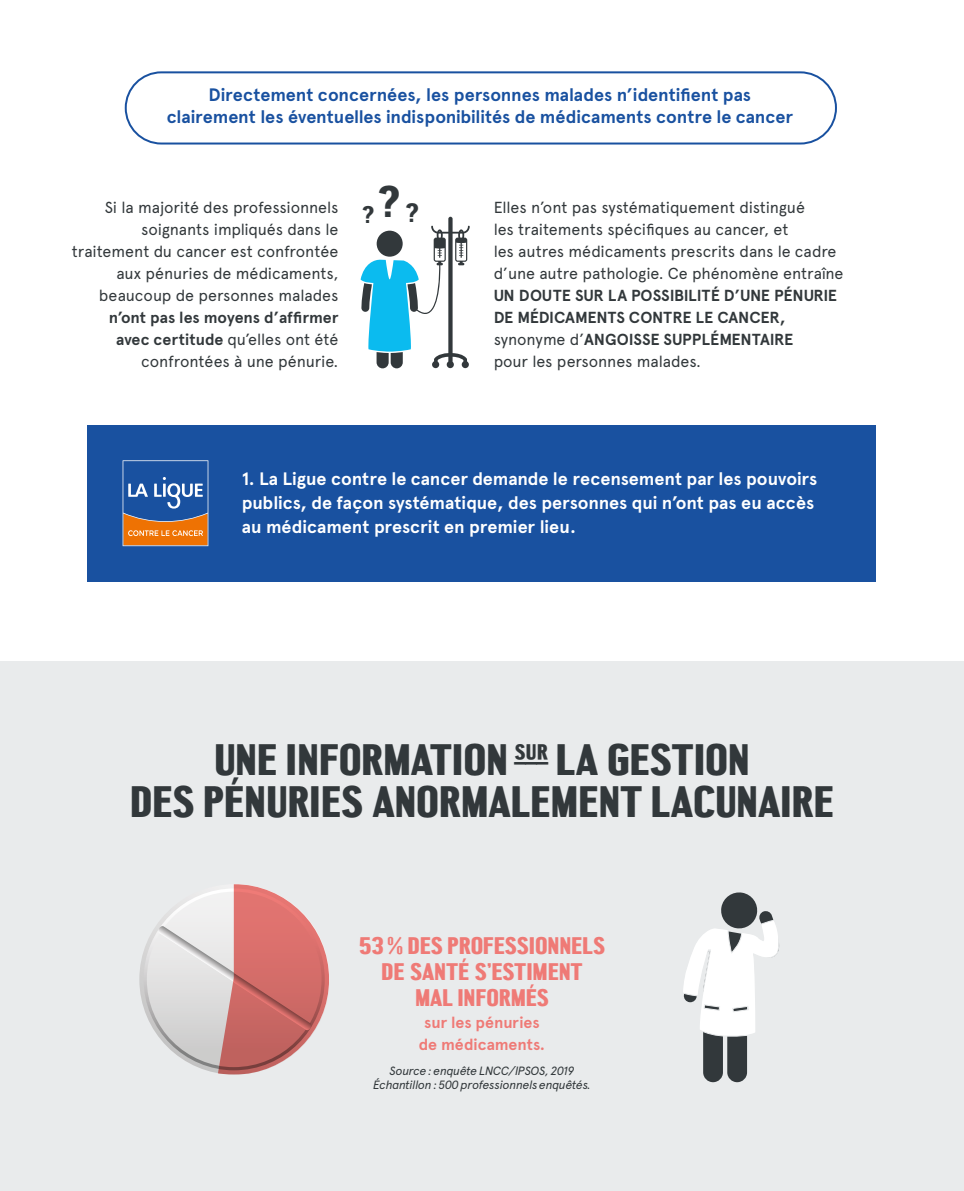
<style>
.page{position:relative;width:964px;height:1191px;background:#fff}
.page>*{position:absolute;margin:0;border:0;box-sizing:border-box;transform-origin:0 0}
.t1{font:700 44px/42px "Central Avenue";letter-spacing:-.01em;color:#32383b;text-align:center}
.t2{font:700 24px/26px "Central Avenue";letter-spacing:-.01em;color:#ef7a76;text-align:center}
.t3{font:700 23.8px "Central Avenue";color:#32383b}
.t4{font:700 18px/24px "Apercu";letter-spacing:-.005em;color:#fff}
.t5{font:700 18px/22px "Apercu";letter-spacing:-.005em;color:#1951a0;text-align:center}
.t6{font:16px/22px "Apercu";letter-spacing:-.01em;color:#32383b;text-align:right}
.t7{font:700 16px/22px "Apercu";letter-spacing:-.005em;color:#32383b;text-align:right}
.t8{font:700 16px/22px "Apercu";letter-spacing:-.005em;color:#ef7a76;text-align:center}
.t9{font:italic 12px/14px "Apercu";letter-spacing:-.02em;color:#32383b;text-align:center}
.s1{font-weight:400}
.s2{font-size:26.4px}
</style>
<div class="page">
<div style="left:0;top:662px;width:964px;height:529px;background:#e9ebec"></div>
<hr style="left:0;top:0;width:1px;height:325px;background:#ef7a76">
<div style="left:88px;top:425px;width:788px;height:157px;background:#1951a0"></div>
<svg style="left:123px;top:460px;width:85px;height:86px"></svg>
<div style="left:125px;top:71px;width:712px;height:73px;border:2px solid #1951a0;border-radius:36px"></div>
<svg style="left:361px;top:217px;width:109px;height:151px"></svg>
<div style="left:147px;top:891px;width:175px;height:176px;background:#e2e2e2;border-radius:88px"></div>
<svg style="left:158px;top:884px;width:171px;height:190px"></svg>
<svg style="left:683px;top:892px;width:97px;height:190px"></svg>
<p class="t5" style="left:167px;top:84px;width:628px">Directement concernées, les personnes malades n’identifient pas clairement les éventuelles indisponibilités de médicaments contre le cancer</p>
<p class="t6" style="left:72px;top:196px;width:268px">Si la majorité des professionnels soignants impliqués dans le traitement du cancer est confrontée aux pénuries de médicaments, beaucoup de personnes malades</p>
<p class="t7" style="left:109px;top:307px;width:231px">n’ont pas les moyens d’affirmer avec certitude <span class="s1">qu’elles ont été confrontées à une pénurie.</span></p>
<h3 class="t3" style="left:362px;top:200px;width:59px">?<sup>?</sup><span class="s2">?</span></h3>
<p class="t6" style="left:494px;top:196px;width:351px;text-align:left">Elles n’ont pas systématiquement distingué<br>les traitements spécifiques au cancer, et<br>les autres médicaments prescrits dans le cadre d’une autre pathologie. Ce phénomène entraîne</p>
<p class="t7" style="left:494px;top:285px;width:345px;text-align:left">UN DOUTE SUR LA POSSIBILITÉ D’UNE PÉNURIE DE MÉDICAMENTS CONTRE LE CANCER, <span class="s1">synonyme d’</span>ANGOISSE SUPPLÉMENTAIRE<br><span class="s1">pour les personnes malades.</span></p>
<p class="t4" style="left:242px;top:467px;width:577px">1. La Ligue contre le cancer demande le recensement par les pouvoirs publics, de façon systématique, des personnes qui n’ont pas eu accès au médicament prescrit en premier lieu.</p>
<h1 class="t1" style="left:130px;top:739px;width:706px">UNE INFORMATION sur LA GESTION<br>DES PÉNURIES ANORMALEMENT LACUNAIRE</h1>
<h2 class="t2" style="left:359px;top:932px;width:248px">53% DES PROFESSIONNELS<br>DE SANTÉ S’ESTIMENT<br>MAL INFORMÉS</h2>
<p class="t8" style="left:419px;top:1011px;width:128px">sur les pénuries de médicaments.</p>
<p class="t9" style="left:373px;top:1063px;width:219px">Source : enquête LNCC/IPSOS, 2019<br>Échantillon : 500 professionnels enquêtés.</p>
</div>
